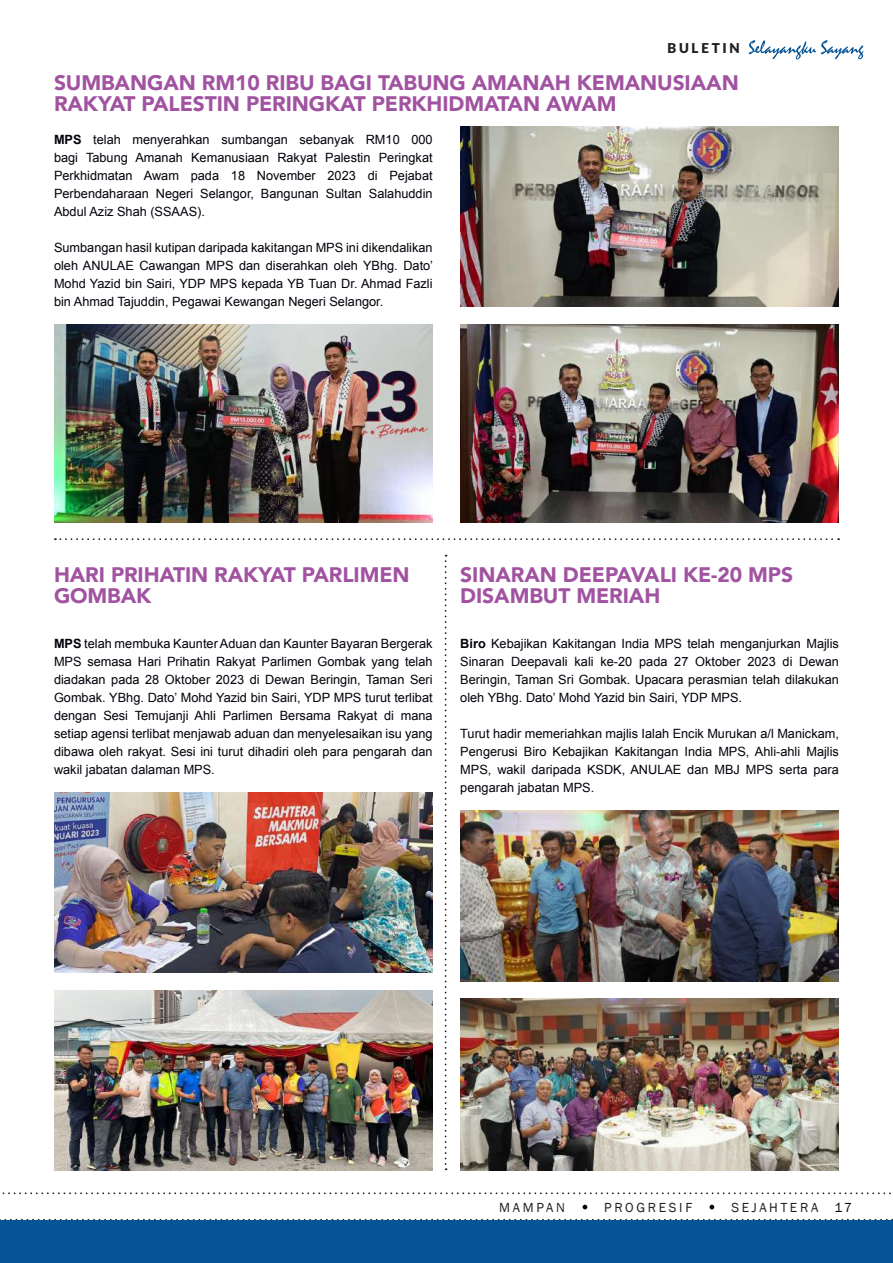
<style>
.page{position:relative;width:893px;height:1263px;background:#fff}
.page>*{position:absolute;margin:0;border:0;box-sizing:border-box;transform-origin:0 0}
.t1{font:900 21px/21px "Avenir";letter-spacing:-.005em;color:#a153a1}
.t2{font:13.5px "Franklin Gothic";letter-spacing:.2em;color:#231f20}
.t3{font:900 13.5px "Lato";letter-spacing:.2em;color:#231f20}
.t4{font:12.75px/18px "Arial";color:#00030b;text-align:justify}
.s1{font-weight:700}
.s2{color:#040503}
</style>
<div class="page">
<svg style="left:748px;top:40px;width:115px;height:19px"></svg>
<img style="left:460px;top:126px;width:379px;height:180px">
<img style="left:54px;top:324px;width:379px;height:198px">
<img style="left:460px;top:324px;width:379px;height:198px">
<img style="left:54px;top:792px;width:379px;height:180px">
<img style="left:54px;top:990px;width:379px;height:180px">
<img style="left:460px;top:810px;width:379px;height:171px">
<img style="left:460px;top:999px;width:379px;height:171px">
<svg style="left:55px;top:538px;width:784px;height:2px"></svg>
<svg style="left:445px;top:555px;width:2px;height:615px"></svg>
<svg style="left:0;top:1219px;width:893px;height:1px"></svg>
<svg style="left:2px;top:1192px;width:889px;height:2px"></svg>
<div style="left:0;top:1221px;width:893px;height:42px;background:#075397"></div>
<svg style="left:583px;top:1205px;width:4px;height:4px"></svg>
<svg style="left:709px;top:1205px;width:5px;height:4px"></svg>
<p class="t3" style="left:668px;top:40px;width:74px">BULETIN</p>
<h1 class="t1" style="left:54px;top:71px;width:686px">SUMBANGAN RM10 RIBU BAGI TABUNG AMANAH KEMANUSIAAN<br>RAKYAT PALESTIN PERINGKAT PERKHIDMATAN AWAM</h1>
<p class="t4" style="left:54px;top:131px;width:380px"><span class="s1">MPS</span> telah menyerahkan sumbangan sebanyak RM10 000 bagi Tabung Amanah Kemanusiaan Rakyat Palestin Peringkat Perkhidmatan Awam pada 18 November 2023 di Pejabat Perbendaharaan Negeri Selangor, Bangunan Sultan Salahuddin Abdul Aziz Shah (SSAAS).</p>
<p class="t4" style="left:54px;top:239px;width:381px">Sumbangan hasil kutipan daripada kakitangan MPS ini dikendalikan oleh ANULAE Cawangan MPS dan diserahkan oleh YBhg. Dato’ Mohd Yazid bin Sairi, YDP MPS kepada YB Tuan Dr. Ahmad Fazli bin Ahmad Tajuddin, Pegawai Kewangan Negeri Selangor.</p>
<h1 class="t1" style="left:54px;top:564px;width:357px">HARI PRIHATIN RAKYAT PARLIMEN<br>GOMBAK</h1>
<p class="t4" style="left:54px;top:635px;width:380px"><span class="s1">MPS</span> telah membuka Kaunter Aduan dan Kaunter Bayaran Bergerak MPS semasa Hari Prihatin Rakyat Parlimen Gombak yang telah diadakan pada 28 Oktober 2023 di Dewan Beringin, Taman Seri Gombak. YBhg. Dato’ Mohd Yazid bin Sairi, YDP MPS turut terlibat dengan Sesi Temujanji Ahli Parlimen Bersama Rakyat di mana setiap agensi terlibat menjawab aduan dan menyelesaikan isu yang dibawa oleh rakyat. Sesi ini turut dihadiri oleh para pengarah dan wakil jabatan dalaman MPS.</p>
<h1 class="t1" style="left:460px;top:564px;width:334px">SINARAN DEEPAVALI KE-20 MPS<br>DISAMBUT MERIAH</h1>
<p class="t4" style="left:460px;top:635px;width:380px"><span class="s1">Biro</span> Kebajikan Kakitangan India MPS telah menganjurkan Majlis Sinaran Deepavali kali ke-20 pada 27 Oktober 2023 di Dewan Beringin, Taman Sri Gombak. Upacara perasmian telah dilakukan oleh YBhg. Dato’ Mohd Yazid bin Sairi, YDP MPS.</p>
<p class="t4" style="left:460px;top:725px;width:380px">Turut hadir memeriahkan majlis Ialah Encik Murukan a/l Manickam, Pengerusi Biro Kebajikan Kakitangan India MPS, Ahli-ahli Majlis MPS, wakil daripada KSDK, ANULAE dan MBJ MPS serta para pengarah jabatan MPS.</p>
<p class="t2" style="left:499px;top:1199px;width:67px">MAMPAN</p>
<p class="t2" style="left:604px;top:1199px;width:90px">PROGRESIF</p>
<p class="t2" style="left:731px;top:1199px;width:122px">SEJAHTERA <span class="s2">17</span></p>
</div>
